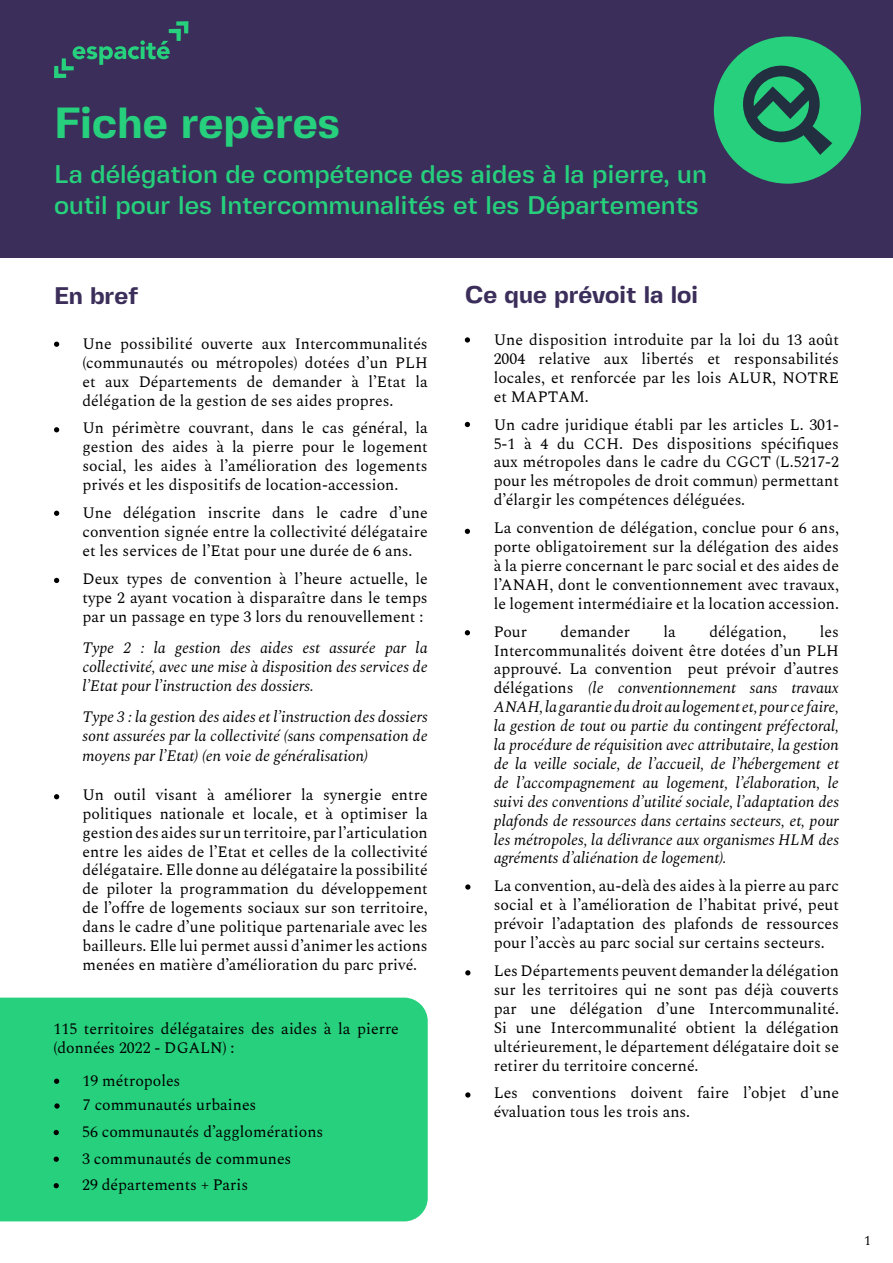
<style>
.page{position:relative;width:893px;height:1263px;background:#fff}
.page>*{position:absolute;margin:0;border:0;box-sizing:border-box;transform-origin:0 0}
.t1{font:700 43.5px "Fivo Sans Modern";color:#26d07c}
.t2{font:500 25.5px/30.6px "Fivo Sans Modern";color:#26d07c}
.t3{font:700 24px "Fivo Sans Modern";color:#3b2e5a}
.t4{font:15.75px/18.9px "Spectral";color:#000;text-align:justify}
.t5{font:italic 15.75px/18.9px "Spectral";color:#000;text-align:justify}
.t6{font:13.5px "Spectral";color:#000}
.s1{font-style:normal}
</style>
<div class="page">
<div style="left:0;top:998px;width:428px;height:223px;background:#26d07c"></div>
<div style="left:0;top:0;width:893px;height:258px;background:#3b2e5a"></div>
<svg style="left:54px;top:21px;width:134px;height:57px"></svg>
<div style="left:714px;top:36px;width:147px;height:148px;background:#26d07c;border-radius:50%"></div>
<svg style="left:743px;top:66px;width:89px;height:89px"></svg>
<svg style="left:54px;top:342px;width:5px;height:5px"></svg>
<svg style="left:54px;top:427px;width:5px;height:5px"></svg>
<svg style="left:54px;top:511px;width:5px;height:5px"></svg>
<svg style="left:54px;top:794px;width:5px;height:5px"></svg>
<svg style="left:465px;top:337px;width:5px;height:6px"></svg>
<svg style="left:465px;top:422px;width:5px;height:5px"></svg>
<svg style="left:465px;top:529px;width:5px;height:5px"></svg>
<svg style="left:465px;top:630px;width:5px;height:5px"></svg>
<svg style="left:465px;top:884px;width:5px;height:6px"></svg>
<svg style="left:465px;top:970px;width:5px;height:5px"></svg>
<svg style="left:465px;top:1092px;width:5px;height:5px"></svg>
<svg style="left:54px;top:1078px;width:5px;height:6px"></svg>
<svg style="left:54px;top:1103px;width:6px;height:6px"></svg>
<svg style="left:54px;top:1130px;width:5px;height:5px"></svg>
<svg style="left:54px;top:1156px;width:5px;height:6px"></svg>
<svg style="left:54px;top:1183px;width:5px;height:5px"></svg>
<svg style="left:54px;top:578px;width:5px;height:5px"></svg>
<p class="t1" style="left:54px;top:96px;width:287px">Fiche repères</p>
<p class="t2" style="left:54px;top:159px;width:654px">La délégation de compétence des aides à la pierre, un outil pour les Intercommunalités et les Départements</p>
<p class="t3" style="left:54px;top:281px;width:86px">En bref</p>
<p class="t4" style="left:82px;top:333px;width:347px">Une possibilité ouverte aux Intercommunalités (communautés ou métropoles) dotées d’un PLH et aux Départements de demander à l’Etat la délégation de la gestion de ses aides propres.</p>
<p class="t4" style="left:82px;top:418px;width:347px">Un périmètre couvrant, dans le cas général, la gestion des aides à la pierre pour le logement social, les aides à l’amélioration des logements privés et les dispositifs de location-accession.</p>
<p class="t4" style="left:82px;top:502px;width:347px">Une délégation inscrite dans le cadre d’une convention signée entre la collectivité délégataire et les services de l’Etat pour une durée de 6 ans.</p>
<p class="t4" style="left:82px;top:568px;width:347px">Deux types de convention à l’heure actuelle, le type 2 ayant vocation à disparaître dans le temps par un passage en type 3 lors du renouvellement :</p>
<p class="t5" style="left:82px;top:637px;width:347px">Type 2 : la gestion des aides est assurée par la collectivité, avec une mise à disposition des services de l’Etat pour l’instruction des dossiers.</p>
<p class="t5" style="left:82px;top:706px;width:347px;line-height:19.4px">Type 3 : la gestion des aides et l’instruction des dossiers sont assurées par la collectivité (sans compensation de moyens par l’Etat) (en voie de généralisation)</p>
<p class="t4" style="left:82px;top:784px;width:347px">Un outil visant à améliorer la synergie entre politiques nationale et locale, et à optimiser la gestion des aides sur un territoire, par l’articulation entre les aides de l’Etat et celles de la collectivité délégataire. Elle donne au délégataire la possibilité de piloter la programmation du développement de l’offre de logements sociaux sur son territoire, dans le cadre d’une politique partenariale avec les bailleurs. Elle lui permet aussi d’animer les actions menées en matière d’amélioration du parc privé.</p>
<p class="t4" style="left:54px;top:1018px;width:347px">115 territoires délégataires des aides à la pierre (données 2022 - DGALN) :</p>
<p class="t4" style="left:82px;top:1070px;width:99px">19 métropoles</p>
<p class="t4" style="left:83px;top:1095px;width:175px">7 communautés urbaines</p>
<p class="t4" style="left:82px;top:1121px;width:243px">56 communautés d’agglomérations</p>
<p class="t4" style="left:82px;top:1148px;width:211px">3 communautés de communes</p>
<p class="t4" style="left:82px;top:1174px;width:168px">29 départements + Paris</p>
<p class="t3" style="left:465px;top:280px;width:234px">Ce que prévoit la loi</p>
<p class="t4" style="left:494px;top:329px;width:347px">Une disposition introduite par la loi du 13 août 2004 relative aux libertés et responsabilités locales, et renforcée par les lois ALUR, NOTRE et MAPTAM.</p>
<p class="t4" style="left:494px;top:414px;width:347px">Un cadre juridique établi par les articles L. 301- 5-1 à 4 du CCH. Des dispositions spécifiques aux métropoles dans le cadre du CGCT (L.5217-2 pour les métropoles de droit commun) permettant d’élargir les compétences déléguées.</p>
<p class="t4" style="left:494px;top:517px;width:347px">La convention de délégation, conclue pour 6 ans, porte obligatoirement sur la délégation des aides à la pierre concernant le parc social et des aides de l’ANAH, dont le conventionnement avec travaux, le logement intermédiaire et la location accession.</p>
<p class="t4" style="left:494px;top:621px;width:35px">Pour</p>
<p class="t4" style="left:561px;top:621px;width:71px">demander</p>
<p class="t4" style="left:664px;top:621px;width:14px">la</p>
<p class="t4" style="left:709px;top:621px;width:78px">délégation,</p>
<p class="t5" style="left:494px;top:621px;width:347px;text-indent:326px"><span class="s1">les Intercommunalités doivent être dotées d’un PLH approuvé. La convention peut prévoir d’autres délégations</span> (le conventionnement sans travaux ANAH, la garantie du droit au logement et, pour ce faire, la gestion de tout ou partie du contingent préfectoral, la procédure de réquisition avec attributaire, la gestion de la veille sociale, de l’accueil, de l’hébergement et de l’accompagnement au logement, l’élaboration, le suivi des conventions d’utilité sociale, l’adaptation des plafonds de ressources dans certains secteurs, et, pour les métropoles, la délivrance aux organismes HLM des agréments d’aliénation de logement).</p>
<p class="t4" style="left:494px;top:875px;width:347px">La convention, au-delà des aides à la pierre au parc social et à l’amélioration de l’habitat privé, peut prévoir l’adaptation des plafonds de ressources pour l’accès au parc social sur certains secteurs.</p>
<p class="t4" style="left:494px;top:960px;width:347px">Les Départements peuvent demander la délégation sur les territoires qui ne sont pas déjà couverts par une délégation d’une Intercommunalité.<br>Si une Intercommunalité obtient la délégation ultérieurement, le département délégataire doit se retirer du territoire concerné.</p>
<p class="t4" style="left:494px;top:1082px;width:347px">Les conventions doivent faire l’objet d’une évaluation tous les trois ans.</p>
<p class="t6" style="left:864px;top:1230px;width:8px">1</p>
</div>
